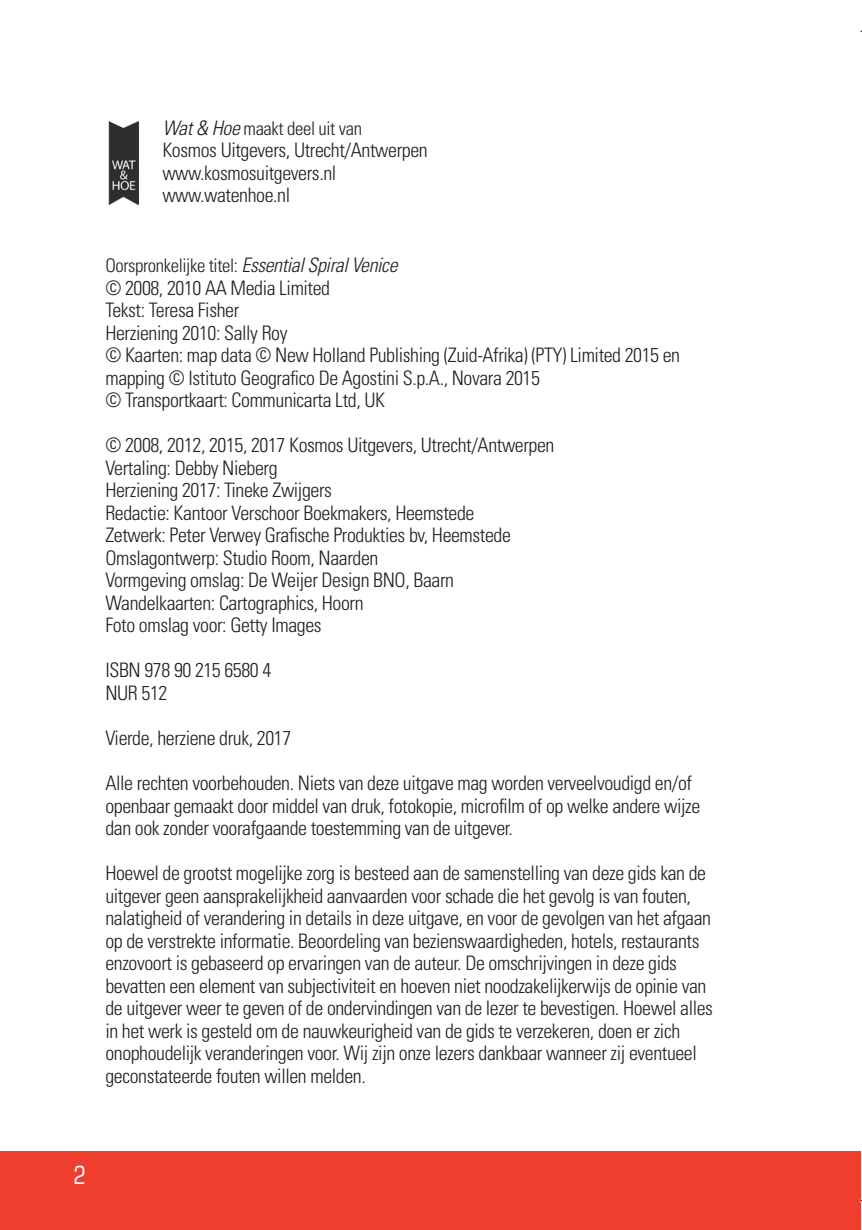
<style>
.page{position:relative;width:862px;height:1230px;background:#fff}
.page>*{position:absolute;margin:0;border:0;box-sizing:border-box;transform-origin:0 0}
.t1{font:condensed 25px "Square 721 BT";color:#fff}
.t2{font:300 condensed 20px/22.5px "Univers";letter-spacing:-.02em;color:#231f20}
.t3{font:300 condensed 18.75px "Univers";letter-spacing:-.02em;color:#231f20}
.s1{font-style:italic;font-size:20px}
</style>
<div class="page">
<div style="left:825px;top:1151px;width:35px;height:79px;background:#ef3e2e"></div>
<div style="left:0;top:1151px;width:825px;height:79px;background:#ef3e2e"></div>
<img style="left:108px;top:122px;width:30px;height:83px">
<p class="t3" style="left:162px;top:117px;width:201px"><span class="s1">Wat &amp; Hoe</span> maakt deel uit van</p>
<p class="t2" style="left:162px;top:139px;width:267px">Kosmos Uitgevers, Utrecht/Antwerpen www.kosmosuitgevers.nl www.watenhoe.nl</p>
<p class="t3" style="left:105px;top:254px;width:294px">Oorspronkelijke titel: <span class="s1">Essential Spiral Venice</span></p>
<p class="t2" style="left:105px;top:277px;width:576px">© 2008, 2010 AA Media Limited<br>Tekst: Teresa Fisher<br>Herziening 2010: Sally Roy<br>© Kaarten: map data © New Holland Publishing (Zuid-Afrika) (PTY) Limited 2015 en mapping © Istituto Geografico De Agostini S.p.A., Novara 2015<br>© Transportkaart: Communicarta Ltd, UK</p>
<p class="t2" style="left:105px;top:434px;width:450px">© 2008, 2012, 2015, 2017 Kosmos Uitgevers, Utrecht/Antwerpen Vertaling: Debby Nieberg<br>Herziening 2017: Tineke Zwijgers<br>Redactie: Kantoor Verschoor Boekmakers, Heemstede<br>Zetwerk: Peter Verwey Grafische Produkties bv, Heemstede Omslagontwerp: Studio Room, Naarden<br>Vormgeving omslag: De Weijer Design BNO, Baarn Wandelkaarten: Cartographics, Hoorn<br>Foto omslag voor: Getty Images</p>
<p class="t2" style="left:105px;top:659px;width:167px">ISBN 978 90 215 6580 4<br>NUR 512</p>
<p class="t2" style="left:105px;top:727px;width:187px">Vierde, herziene druk, 2017</p>
<p class="t2" style="left:105px;top:772px;width:596px">Alle rechten voorbehouden. Niets van deze uitgave mag worden verveelvoudigd en/of openbaar gemaakt door middel van druk, fotokopie, microfilm of op welke andere wijze dan ook zonder voorafgaande toestemming van de uitgever.</p>
<p class="t2" style="left:105px;top:862px;width:609px">Hoewel de grootst mogelijke zorg is besteed aan de samenstelling van deze gids kan de uitgever geen aansprakelijkheid aanvaarden voor schade die het gevolg is van fouten, nalatigheid of verandering in details in deze uitgave, en voor de gevolgen van het afgaan op de verstrekte informatie. Beoordeling van bezienswaardigheden, hotels, restaurants enzovoort is gebaseerd op ervaringen van de auteur. De omschrijvingen in deze gids bevatten een element van subjectiviteit en hoeven niet noodzakelijkerwijs de opinie van de uitgever weer te geven of de ondervindingen van de lezer te bevestigen. Hoewel alles in het werk is gesteld om de nauwkeurigheid van de gids te verzekeren, doen er zich onophoudelijk veranderingen voor. Wij zijn onze lezers dankbaar wanneer zij eventueel geconstateerde fouten willen melden.</p>
<p class="t1" style="left:73px;top:1159px;width:14px">2</p>
</div>
